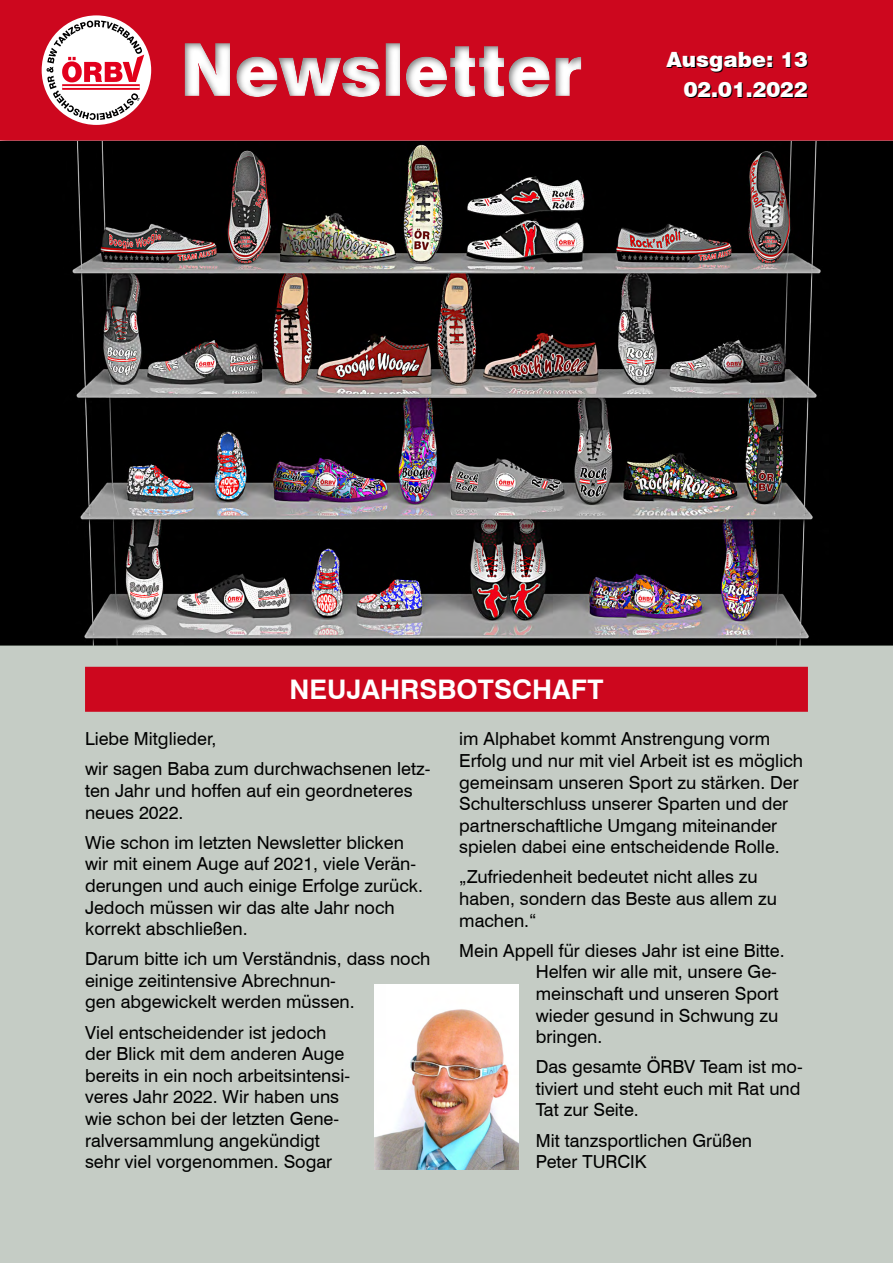
<style>
.page{position:relative;width:893px;height:1263px;background:#fff}
.page>*{position:absolute;margin:0;border:0;box-sizing:border-box;transform-origin:0 0}
.t1{font:700 27px "Swiss 721 BT";color:#fff}
.t2{font:900 21px/30px "Swiss 721 BT";color:#fff;text-align:right}
.t3{font:18px/21.6px "Swiss 721 BT";color:#000}
</style>
<div class="page">
<img style="left:0;top:140px;width:893px;height:506px">
<div style="left:0;top:646px;width:893px;height:617px;background:#c5ccc5"></div>
<svg style="left:0;top:0;width:893px;height:140px;background:#cf1b30"></svg>
<div style="left:42px;top:15px;width:109px;height:110px;background:#fff;border-radius:50%"></div>
<svg style="left:47px;top:20px;width:97px;height:100px"></svg>
<div style="left:85px;top:667px;width:723px;height:45px;background:#cd071e"></div>
<img style="left:374px;top:984px;width:145px;height:185px">
<p class="t2" style="left:666px;top:44px;width:143px">Ausgabe: 13<br>02.01.2022</p>
<h1 class="t1" style="left:290px;top:673px;width:315px">NEUJAHRSBOTSCHAFT</h1>
<p class="t3" style="left:85px;top:724px;width:347px;line-height:30.2px">Liebe Mitglieder,<br>wir sagen Baba zum durchwachsenen letz-</p>
<p class="t3" style="left:85px;top:780px;width:329px">ten Jahr und hoffen auf ein geordneteres neues 2022.</p>
<p class="t3" style="left:85px;top:831px;width:340px">Wie schon im letzten Newsletter blicken wir mit einem Auge auf 2021, viele Verän&shy;derungen und auch einige Erfolge zurück.<br>Jedoch müssen wir das alte Jahr noch korrekt abschließen.</p>
<p class="t3" style="left:85px;top:948px;width:347px">Darum bitte ich um Verständnis, dass noch einige zeitintensive Abrechnun-<br>gen abgewickelt werden müssen.</p>
<p class="t3" style="left:85px;top:1021px;width:266px">Viel entscheidender ist jedoch der Blick mit dem anderen Auge bereits in ein noch arbeitsintensi&shy;veres Jahr 2022. Wir haben uns wie schon bei der letzten Gene&shy;ralversammlung angekündigt sehr viel vorgenommen. Sogar</p>
<p class="t3" style="left:459px;top:728px;width:345px">im Alphabet kommt Anstrengung vorm Erfolg und nur mit viel Arbeit ist es möglich gemeinsam unseren Sport zu stärken. Der Schulterschluss unserer Sparten und der partnerschaftliche Umgang miteinander spielen dabei eine entscheidende Rolle.</p>
<p class="t3" style="left:459px;top:866px;width:319px">„Zufriedenheit bedeutet nicht alles zu haben, sondern das Beste aus allem zu machen.“</p>
<p class="t3" style="left:536px;top:939px;width:250px;text-indent:-77px">Mein Appell für dieses Jahr ist eine Bitte.<br>Helfen wir alle mit, unsere Ge&shy;meinschaft und unseren Sport wieder gesund in Schwung zu bringen.</p>
<p class="t3" style="left:536px;top:1056px;width:268px;text-align:justify">Das gesamte ÖRBV Team ist mo&shy;tiviert und steht euch mit Rat und Tat zur Seite.</p>
<p class="t3" style="left:536px;top:1129px;width:218px">Mit tanzsportlichen Grüßen<br>Peter TURCIK</p>
</div>
